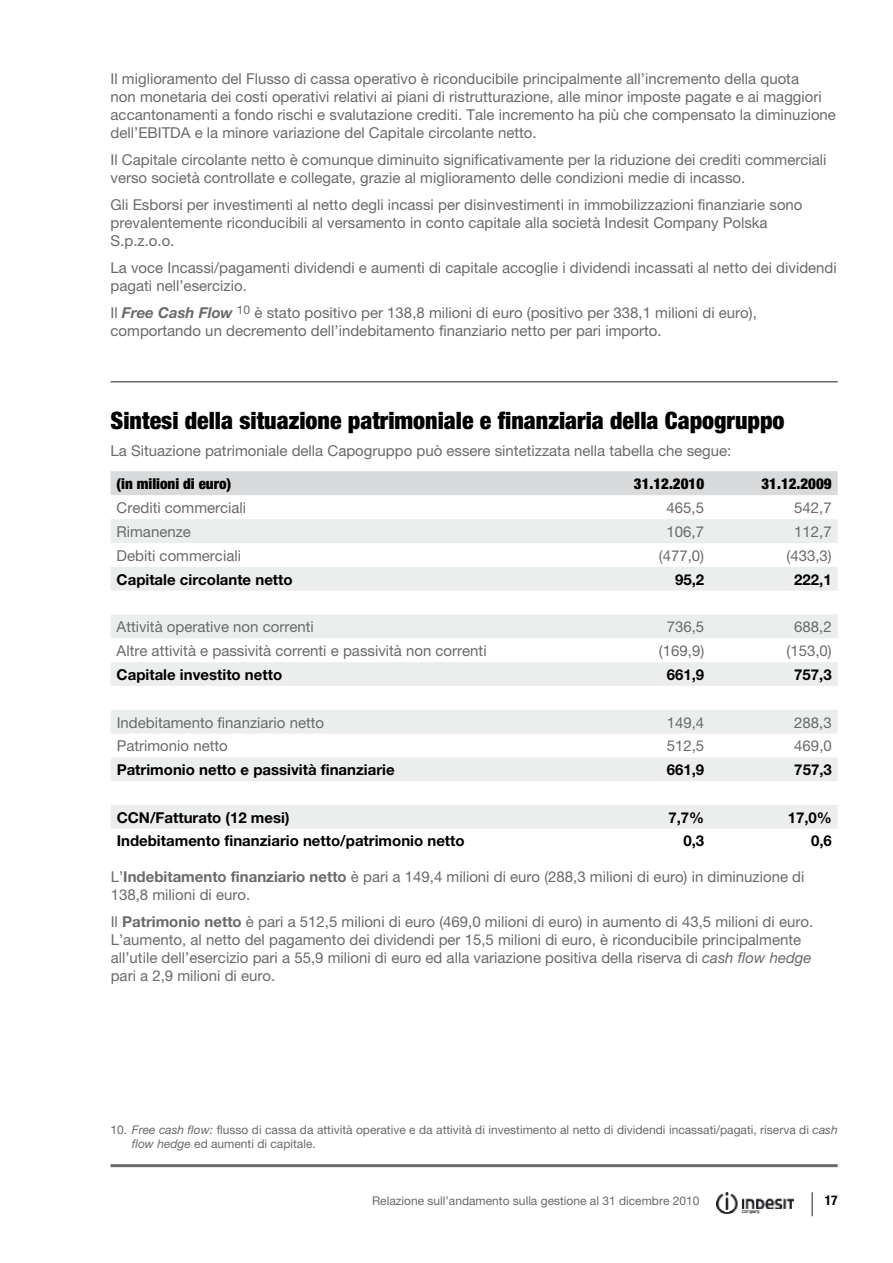
<style>
.page{position:relative;width:893px;height:1263px;background:#fff}
.page>*{position:absolute;margin:0;border:0;box-sizing:border-box;transform-origin:0 0}
.t1{font:900 condensed 24px "Helvetica Neue";color:#000}
.t2{font:15px/18px "Helvetica Neue";color:#696a6c}
.t3{font:700 15px "Helvetica Neue";color:#000}
.t4{font:900 condensed 15px "Helvetica Neue";color:#000}
.t5{font:700 condensed 13.5px "Helvetica Neue";color:#000}
.t6{font:12px/14.4px "Helvetica Neue";color:#696a6c}
.s1{font-weight:700;font-style:italic}
.s2{font-weight:700}
.s3{font-style:italic}
</style>
<div class="page">
<hr style="left:811px;top:1192px;width:2px;height:24px;background:#696a6c">
<img style="left:717px;top:1193px;width:77px;height:21px">
<hr style="left:111px;top:1164px;width:727px;height:3px;background:#696a6c">
<hr style="left:111px;top:381px;width:727px;height:1px;background:#696a6c">
<div style="left:111px;top:471px;width:727px;height:24px;background:#d9dadb"></div>
<svg style="left:111px;top:519px;width:727px;height:310px;fill:#eceded"></svg>
<p class="t2" style="left:111px;top:70px;width:727px">Il miglioramento del Flusso di cassa operativo è riconducibile principalmente all’incremento della quota<br>non monetaria dei costi operativi relativi ai piani di ristrutturazione, alle minor imposte pagate e ai maggiori accantonamenti a fondo rischi e svalutazione crediti. Tale incremento ha più che compensato la diminuzione dell’EBITDA e la minore variazione del Capitale circolante netto.</p>
<p class="t2" style="left:111px;top:151px;width:717px">Il Capitale circolante netto è comunque diminuito significativamente per la riduzione dei crediti commerciali verso società controllate e collegate, grazie al miglioramento delle condizioni medie di incasso.</p>
<p class="t2" style="left:111px;top:196px;width:693px">Gli Esborsi per investimenti al netto degli incassi per disinvestimenti in immobilizzazioni finanziarie sono prevalentemente riconducibili al versamento in conto capitale alla società Indesit Company Polska<br>S.p.z.o.o.</p>
<p class="t2" style="left:111px;top:259px;width:728px">La voce Incassi/pagamenti dividendi e aumenti di capitale accoglie i dividendi incassati al netto dei dividendi pagati nell’esercizio.</p>
<p class="t2" style="left:111px;top:304px;width:648px">Il <span class="s1">Free Cash Flow</span> <sup>10</sup> è stato positivo per 138,8 milioni di euro (positivo per 338,1 milioni di euro), comportando un decremento dell’indebitamento finanziario netto per pari importo.</p>
<h1 class="t1" style="left:111px;top:406px;width:675px">Sintesi della situazione patrimoniale e finanziaria della Capogruppo</h1>
<p class="t2" style="left:111px;top:442px;width:622px">La Situazione patrimoniale della Capogruppo può essere sintetizzata nella tabella che segue:</p>
<p class="t4" style="left:117px;top:475px;width:116px">(in milioni di euro)</p>
<p class="t4" style="left:634px;top:475px;width:72px">31.12.2010</p>
<p class="t4" style="left:761px;top:475px;width:72px">31.12.2009</p>
<p class="t2" style="left:117px;top:499px;width:131px">Crediti commerciali</p>
<p class="t2" style="left:667px;top:499px;width:39px">465,5</p>
<p class="t2" style="left:794px;top:499px;width:39px">542,7</p>
<p class="t2" style="left:117px;top:522px;width:76px">Rimanenze</p>
<p class="t2" style="left:667px;top:522px;width:39px">106,7</p>
<p class="t2" style="left:794px;top:522px;width:39px">112,7</p>
<p class="t2" style="left:117px;top:546px;width:126px">Debiti commerciali</p>
<p class="t2" style="left:659px;top:546px;width:47px">(477,0)</p>
<p class="t2" style="left:786px;top:546px;width:47px">(433,3)</p>
<p class="t3" style="left:117px;top:570px;width:178px">Capitale circolante netto</p>
<p class="t3" style="left:675px;top:570px;width:31px">95,2</p>
<p class="t3" style="left:794px;top:570px;width:39px">222,1</p>
<p class="t2" style="left:117px;top:618px;width:199px">Attività operative non correnti</p>
<p class="t2" style="left:667px;top:618px;width:39px">736,5</p>
<p class="t2" style="left:794px;top:618px;width:39px">688,2</p>
<p class="t2" style="left:117px;top:642px;width:372px">Altre attività e passività correnti e passività non correnti</p>
<p class="t2" style="left:659px;top:642px;width:47px">(169,9)</p>
<p class="t2" style="left:786px;top:642px;width:47px">(153,0)</p>
<p class="t3" style="left:117px;top:665px;width:167px">Capitale investito netto</p>
<p class="t3" style="left:667px;top:665px;width:39px">661,9</p>
<p class="t3" style="left:794px;top:665px;width:39px">757,3</p>
<p class="t2" style="left:117px;top:713px;width:209px">Indebitamento finanziario netto</p>
<p class="t2" style="left:667px;top:713px;width:39px">149,4</p>
<p class="t2" style="left:794px;top:713px;width:39px">288,3</p>
<p class="t2" style="left:117px;top:737px;width:113px">Patrimonio netto</p>
<p class="t2" style="left:667px;top:737px;width:39px">512,5</p>
<p class="t2" style="left:794px;top:737px;width:39px">469,0</p>
<p class="t3" style="left:117px;top:760px;width:279px">Patrimonio netto e passività finanziarie</p>
<p class="t3" style="left:667px;top:760px;width:39px">661,9</p>
<p class="t3" style="left:794px;top:760px;width:39px">757,3</p>
<p class="t3" style="left:117px;top:808px;width:174px">CCN/Fatturato (12 mesi)</p>
<p class="t3" style="left:668px;top:808px;width:37px">7,7%</p>
<p class="t3" style="left:788px;top:808px;width:46px">17,0%</p>
<p class="t3" style="left:117px;top:832px;width:349px">Indebitamento finanziario netto/patrimonio netto</p>
<p class="t3" style="left:683px;top:832px;width:22px">0,3</p>
<p class="t3" style="left:811px;top:832px;width:22px">0,6</p>
<p class="t2" style="left:111px;top:868px;width:695px">L’<span class="s2">Indebitamento finanziario netto</span> è pari a 149,4 milioni di euro (288,3 milioni di euro) in diminuzione di<br>138,8 milioni di euro.</p>
<p class="t2" style="left:111px;top:913px;width:704px">Il <span class="s2">Patrimonio netto</span> è pari a 512,5 milioni di euro (469,0 milioni di euro) in aumento di 43,5 milioni di euro.<br>L’aumento, al netto del pagamento dei dividendi per 15,5 milioni di euro, è riconducibile principalmente all’utile dell’esercizio pari a 55,9 milioni di euro ed alla variazione positiva della riserva di <span class="s3">cash flow hedge </span>pari a 2,9 milioni di euro.</p>
<p class="t6" style="left:132px;top:1122px;width:707px;text-indent:-21px">10. <span class="s3">Free cash flow:</span> flusso di cassa da attività operative e da attività di investimento al netto di dividendi incassati/pagati, riserva di <span class="s3">cash flow hedge</span> ed aumenti di capitale.</p>
<p class="t6" style="left:372px;top:1194px;width:329px">Relazione sull’andamento sulla gestione al 31 dicembre 2010</p>
<p class="t5" style="left:825px;top:1192px;width:14px">17</p>
</div>
